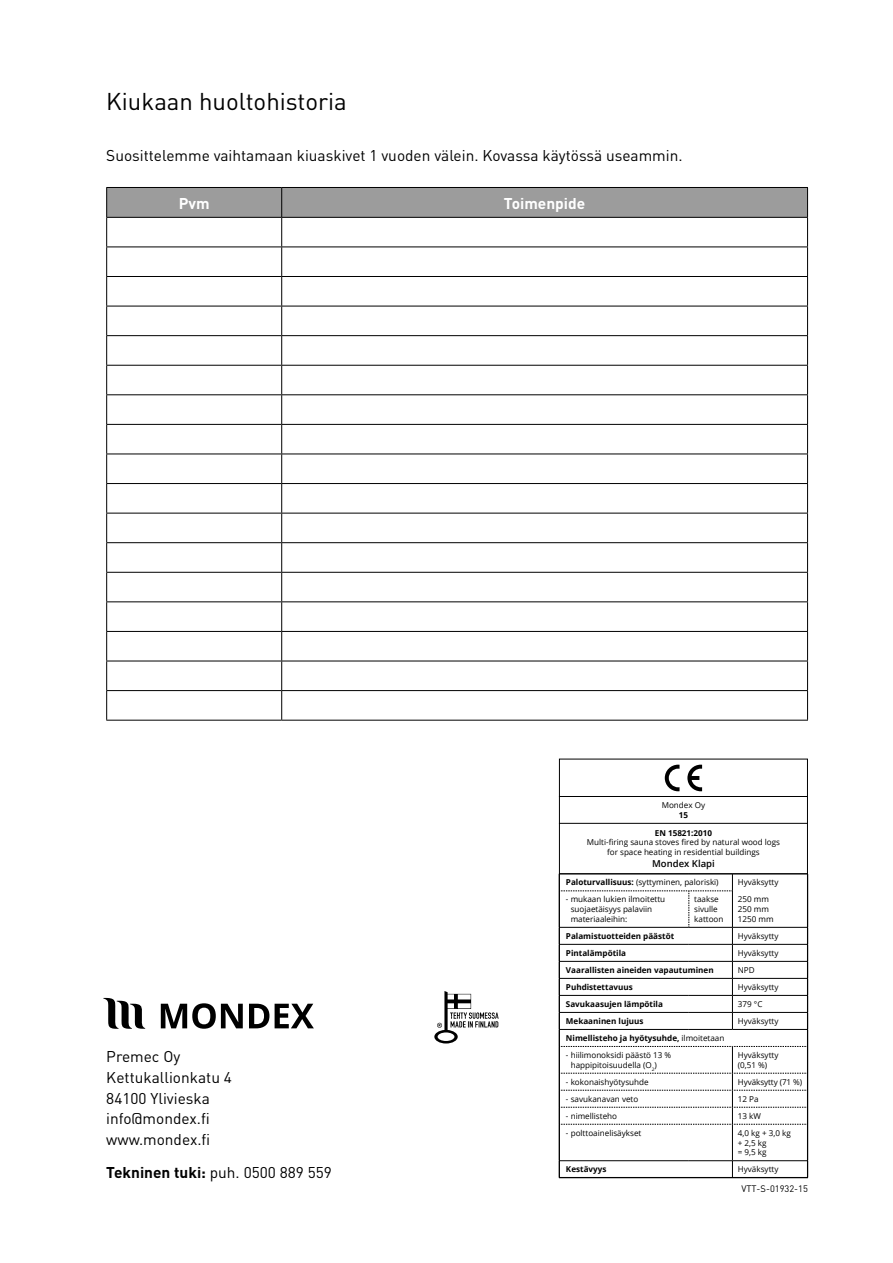
<style>
.page{position:relative;width:893px;height:1263px;background:#fff}
.page>*{position:absolute;margin:0;border:0;box-sizing:border-box;transform-origin:0 0}
.t1{font:24px "DIN";color:#000}
.t2{font:15.45px/20.7px "DIN";color:#000}
.t3{font:700 15.45px "DIN";color:#fff}
.t4{font:600 9.6px "Open Sans";color:#000}
.t5{font:9.3px "DIN";color:#000}
.t6{font:8.1px/9.8px "Open Sans";color:#000}
.t7{font:700 8.1px "Open Sans";color:#000}
.s1{font-weight:700}
.s2{font-weight:400}
</style>
<div class="page">
<hr style="left:106px;top:720px;width:176px;height:1px;background:#000">
<hr style="left:282px;top:720px;width:526px;height:1px;background:#000">
<svg style="left:106px;top:187px;width:702px;height:533px"></svg>
<svg style="left:434px;top:991px;width:65px;height:52px"></svg>
<svg style="left:103px;top:998px;width:42px;height:31px"></svg>
<svg style="left:161px;top:1003px;width:153px;height:26px"></svg>
<svg style="left:687px;top:765px;width:15px;height:26px"></svg>
<svg style="left:665px;top:765px;width:14px;height:26px"></svg>
<hr style="left:559px;top:796px;width:249px;height:1px;background:#000">
<hr style="left:559px;top:823px;width:249px;height:1px;background:#000">
<hr style="left:559px;top:873px;width:130px;height:1px;background:#000">
<hr style="left:689px;top:873px;width:43px;height:1px;background:#000">
<hr style="left:732px;top:873px;width:76px;height:1px;background:#000">
<hr style="left:559px;top:1124px;width:1px;height:36px;background:#000">
<hr style="left:732px;top:1124px;width:1px;height:36px;background:#000">
<hr style="left:807px;top:1124px;width:1px;height:36px;background:#000">
<hr style="left:559px;top:1160px;width:130px;height:1px;background:#000">
<svg style="left:559px;top:1161px;width:1px;height:16px"></svg>
<hr style="left:689px;top:1160px;width:43px;height:1px;background:#000">
<hr style="left:732px;top:1160px;width:76px;height:1px;background:#000">
<svg style="left:732px;top:1161px;width:1px;height:16px"></svg>
<svg style="left:807px;top:1161px;width:1px;height:16px"></svg>
<hr style="left:559px;top:1177px;width:130px;height:1px;background:#000">
<hr style="left:689px;top:1177px;width:43px;height:1px;background:#000">
<hr style="left:732px;top:1177px;width:76px;height:1px;background:#000">
<svg style="left:559px;top:874px;width:249px;height:251px"></svg>
<h1 class="t1" style="left:106px;top:86px;width:242px">Kiukaan huoltohistoria</h1>
<h2 class="t2" style="left:106px;top:145px;width:578px">Suosittelemme vaihtamaan kiuaskivet 1 vuoden välein. Kovassa käytössä useammin.</h2>
<h2 class="t3" style="left:179px;top:193px;width:32px">Pvm</h2>
<h2 class="t3" style="left:504px;top:193px;width:83px">Toimenpide</h2>
<h2 class="t2" style="left:106px;top:1046px;width:127px">Premec Oy<br>Kettukallionkatu 4<br>84100 Ylivieska info@mondex.fi www.mondex.fi</h2>
<h2 class="t2" style="left:106px;top:1161px;width:227px"><span class="s1">Tekninen tuki:</span> puh. 0500 889 559</h2>
<p class="t6" style="left:662px;top:800px;width:45px">Mondex Oy</p>
<p class="t7" style="left:679px;top:809px;width:11px">15</p>
<p class="t7" style="left:655px;top:827px;width:59px">EN 15821:2010</p>
<p class="t6" style="left:587px;top:837px;width:195px;text-align:center">Multi-firing sauna stoves fired by natural wood logs for space heating in residential buildings</p>
<p class="t4" style="left:652px;top:857px;width:64px">Mondex Klapi</p>
<p class="t6" style="left:566px;top:877px;width:154px"><span class="s1">Paloturvallisuus:</span> (syttyminen, paloriski)</p>
<p class="t6" style="left:738px;top:877px;width:42px">Hyväksytty</p>
<p class="t6" style="left:571px;top:894px;width:96px;text-indent:-5px">- mukaan lukien ilmoitettu suojaetäisyys palaviin materiaaleihin:</p>
<p class="t6" style="left:694px;top:894px;width:31px">taakse sivulle kattoon</p>
<p class="t6" style="left:738px;top:894px;width:37px">250 mm<br>250 mm<br>1250 mm</p>
<p class="t7" style="left:566px;top:930px;width:110px">Palamistuotteiden päästöt</p>
<p class="t6" style="left:738px;top:931px;width:42px">Hyväksytty</p>
<p class="t7" style="left:566px;top:947px;width:62px">Pintalämpötila</p>
<p class="t6" style="left:738px;top:948px;width:42px">Hyväksytty</p>
<p class="t7" style="left:566px;top:964px;width:149px">Vaarallisten aineiden vapautuminen</p>
<p class="t6" style="left:738px;top:965px;width:18px">NPD</p>
<p class="t7" style="left:566px;top:981px;width:68px">Puhdistettavuus</p>
<p class="t6" style="left:738px;top:982px;width:42px">Hyväksytty</p>
<p class="t7" style="left:566px;top:998px;width:99px">Savukaasujen lämpötila</p>
<p class="t6" style="left:738px;top:999px;width:26px">379 °C</p>
<p class="t7" style="left:566px;top:1015px;width:79px">Mekaaninen lujuus</p>
<p class="t6" style="left:738px;top:1016px;width:42px">Hyväksytty</p>
<p class="t7" style="left:566px;top:1032px;width:160px">Nimellisteho ja hyötysuhde, <span class="s2">ilmoitetaan</span></p>
<p class="t6" style="left:571px;top:1050px;width:102px;text-indent:-5px">- hiilimonoksidi päästö 13 % happipitoisuudella (O<sub>2</sub>)</p>
<p class="t6" style="left:738px;top:1050px;width:42px">Hyväksytty (0,51 %)</p>
<p class="t6" style="left:566px;top:1077px;width:84px">- kokonaishyötysuhde</p>
<p class="t6" style="left:738px;top:1077px;width:66px">Hyväksytty (71 %)</p>
<p class="t6" style="left:566px;top:1094px;width:74px">- savukanavan veto</p>
<p class="t6" style="left:738px;top:1094px;width:22px">12 Pa</p>
<p class="t6" style="left:566px;top:1111px;width:53px">- nimellisteho</p>
<p class="t6" style="left:738px;top:1111px;width:25px">13 kW</p>
<p class="t6" style="left:566px;top:1128px;width:77px">- polttoainelisäykset</p>
<p class="t6" style="left:738px;top:1128px;width:54px">4,0 kg + 3,0 kg + 2,5 kg<br>= 9,5 kg</p>
<p class="t7" style="left:566px;top:1164px;width:42px">Kestävyys</p>
<p class="t6" style="left:738px;top:1164px;width:42px">Hyväksytty</p>
<p class="t5" style="left:741px;top:1182px;width:68px">VTT-S-01932-15</p>
</div>
